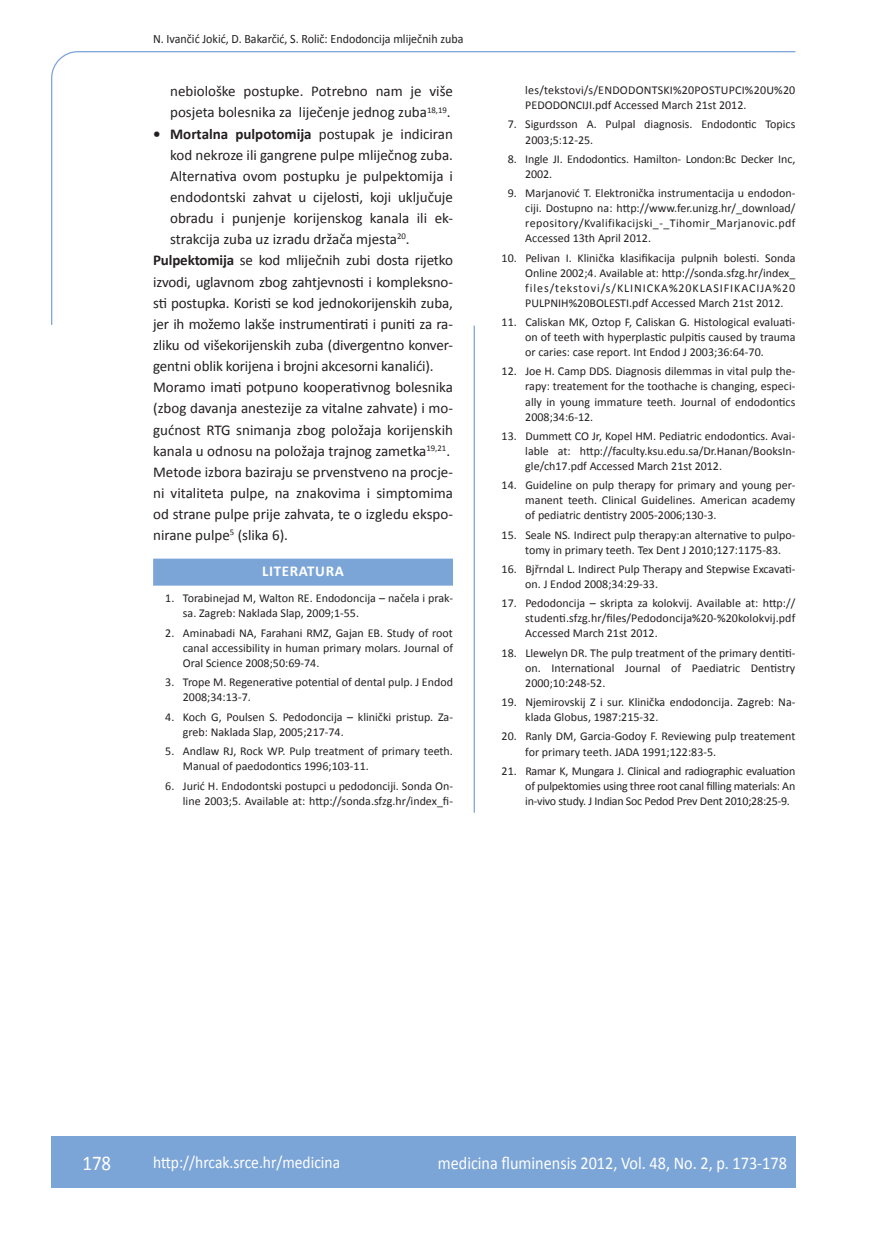
<style>
.page{position:relative;width:872px;height:1234px;background:#fff}
.page>*{position:absolute;margin:0;border:0;box-sizing:border-box;transform-origin:0 0}
.t1{font:21px "Calibri";color:#fff;scale:.9 1}
.t2{font:18px "Calibri";color:#fff;scale:.9 1}
.t3{font:17.25px "Calibri";color:#fff;scale:.9 1}
.osnovni_tekst{font:15px/21.1px "Calibri";color:#231f20;text-align:justify}
.bulet{font:15px/21.1px "Calibri";color:#231f20}
.naslov_ruler{font:700 15px "Calibri";letter-spacing:.04em;color:#fff}
.glava{font:12.75px "Calibri";color:#231f20;scale:.94 1}
.literatura{font:12px/15px "Calibri";color:#231f20}
.s1{font-weight:700}
</style>
<div class="page">
<svg style="left:51px;top:51px;width:745px;height:274px"></svg>
<hr style="left:473px;top:325px;width:2px;height:487px;background:#7ca5d7">
<div style="left:51px;top:1135px;width:744px;height:51px;background:#7ca5d7"></div>
<div style="left:153px;top:558px;width:300px;height:27px;background:#7ca5d7"></div>
<p class="glava" style="left:153px;top:30px;width:331px">N. Ivančić Jokić, D. Bakarčić, S. Rolič: Endodoncija mliječnih zuba</p>
<p class="bulet" style="left:170px;top:80px;width:284px">nebiološke postupke. Potrebno nam je više posjeta bolesnika za liječenje jednog zuba<sup>18,19</sup>.</p>
<p class="bulet" style="left:170px;top:122px;width:284px;text-align:justify;text-indent:-17px"><span class="s1">• Mortalna pulpotomija</span> postupak je indiciran kod nekroze ili gangrene pulpe mliječnog zuba.<br>Alternativa ovom postupku je pulpektomija i endodontski zahvat u cijelosti, koji uključuje obradu i punjenje korijenskog kanala ili ek&shy;strakcija zuba uz izradu držača mjesta<sup>20</sup>.</p>
<p class="osnovni_tekst" style="left:153px;top:249px;width:301px"><span class="s1">Pulpektomija</span> se kod mliječnih zubi dosta rijetko izvodi, uglavnom zbog zahtjevnosti i kompleksno&shy;sti postupka. Koristi se kod jednokorijenskih zuba, jer ih možemo lakše instrumentirati i puniti za ra&shy;zliku od višekorijenskih zuba (divergentno konver&shy;gentni oblik korijena i brojni akcesorni kanalići).</p>
<p class="osnovni_tekst" style="left:153px;top:376px;width:301px">Moramo imati potpuno kooperativnog bolesnika (zbog davanja anestezije za vitalne zahvate) i mo&shy;gućnost RTG snimanja zbog položaja korijenskih kanala u odnosu na položaja trajnog zametka<sup>19,21</sup>.</p>
<p class="osnovni_tekst" style="left:153px;top:460px;width:301px">Metode izbora baziraju se prvenstveno na procje&shy;ni vitaliteta pulpe, na znakovima i simptomima od strane pulpe prije zahvata, te o izgledu ekspo&shy;nirane pulpe<sup>5</sup> (slika 6).</p>
<p class="naslov_ruler" style="left:262px;top:561px;width:83px">LITERATURA</p>
<p class="literatura" style="left:183px;top:589px;width:271px;text-indent:-18px">1. Torabinejad M, Walton RE. Endodoncija – načela i prak&shy;sa. Zagreb: Naklada Slap, 2009;1-55.</p>
<p class="literatura" style="left:183px;top:624px;width:271px;text-align:justify;text-indent:-18px">2. Aminabadi NA, Farahani RMZ, Gajan EB. Study of root canal accessibility in human primary molars. Journal of Oral Science 2008;50:69-74.</p>
<p class="literatura" style="left:183px;top:674px;width:271px;text-indent:-18px">3. Trope M. Regenerative potential of dental pulp. J Endod<br>2008;34:13-7.</p>
<p class="literatura" style="left:183px;top:708px;width:271px;text-indent:-18px">4. Koch G, Poulsen S. Pedodoncija – klinički pristup. Za&shy;greb: Naklada Slap, 2005;217-74.</p>
<p class="literatura" style="left:183px;top:743px;width:271px;text-indent:-18px">5. Andlaw RJ, Rock WP. Pulp treatment of primary teeth.<br>Manual of paedodontics 1996;103-11.</p>
<p class="literatura" style="left:165px;top:777px;width:289px;text-align:right">6. Jurić H. Endodontski postupci u pedodonciji. Sonda On&shy;line 2003;5. Available at: http://sonda.sfzg.hr/index_fi-</p>
<p class="literatura" style="left:525px;top:82px;width:271px">les/tekstovi/s/ENDODONTSKI%20POSTUPCI%20U%20<br>PEDODONCIJI.pdf Accessed March 21st 2012.</p>
<p class="literatura" style="left:525px;top:116px;width:271px;text-indent:-18px">7. Sigurdsson A. Pulpal diagnosis. Endodontic Topics<br>2003;5:12-25.</p>
<p class="literatura" style="left:525px;top:151px;width:271px;text-indent:-18px">8. Ingle JI. Endodontics. Hamilton- London:Bc Decker Inc,<br>2002.</p>
<p class="literatura" style="left:525px;top:185px;width:271px;text-align:justify;text-indent:-18px">9. Marjanović T. Elektronička instrumentacija u endodon&shy;ciji. Dostupno na: http://www.fer.unizg.hr/_download/ repository/Kvalifikacijski_-_Tihomir_Marjanovic.pdf Accessed 13th April 2012.</p>
<p class="literatura" style="left:525px;top:249px;width:271px;text-align:justify;text-indent:-24px">10. Pelivan I. Klinička klasifikacija pulpnih bolesti. Sonda Online 2002;4. Available at: http://sonda.sfzg.hr/index_ files/tekstovi/s/KLINICKA%20KLASIFIKACIJA%20<br>PULPNIH%20BOLESTI.pdf Accessed March 21st 2012.</p>
<p class="literatura" style="left:525px;top:314px;width:272px;text-align:justify;text-indent:-24px">11. Caliskan MK, Oztop F, Caliskan G. Histological evaluati&shy;on of teeth with hyperplastic pulpitis caused by trauma or caries: case report. Int Endod J 2003;36:64-70.</p>
<p class="literatura" style="left:525px;top:363px;width:271px;text-align:justify;text-indent:-24px">12. Joe H. Camp DDS. Diagnosis dilemmas in vital pulp the&shy;rapy: treatement for the toothache is changing, especi&shy;ally in young immature teeth. Journal of endodontics 2008;34:6-12.</p>
<p class="literatura" style="left:525px;top:427px;width:271px;text-align:justify;text-indent:-24px">13. Dummett CO Jr, Kopel HM. Pediatric endodontics. Avai&shy;lable at: http://faculty.ksu.edu.sa/Dr.Hanan/BooksIn&shy;gle/ch17.pdf Accessed March 21st 2012.</p>
<p class="literatura" style="left:525px;top:477px;width:272px;text-align:justify;text-indent:-24px">14. Guideline on pulp therapy for primary and young per&shy;manent teeth. Clinical Guidelines. American academy of pediatric dentistry 2005-2006;130-3.</p>
<p class="literatura" style="left:525px;top:526px;width:271px;text-indent:-24px">15. Seale NS. Indirect pulp therapy:an alternative to pulpo&shy;tomy in primary teeth. Tex Dent J 2010;127:1175-83.</p>
<p class="literatura" style="left:525px;top:561px;width:271px;text-indent:-24px">16. Bjřrndal L. Indirect Pulp Therapy and Stepwise Excavati&shy;on. J Endod 2008;34:29-33.</p>
<p class="literatura" style="left:525px;top:595px;width:272px;text-align:justify;text-indent:-24px">17. Pedodoncija – skripta za kolokvij. Available at: http:// studenti.sfzg.hr/files/Pedodoncija%20-%20kolokvij.pdf Accessed March 21st 2012.</p>
<p class="literatura" style="left:525px;top:644px;width:271px;text-align:justify;text-indent:-24px">18. Llewelyn DR. The pulp treatment of the primary dentiti&shy;on. International Journal of Paediatric Dentistry 2000;10:248-52.</p>
<p class="literatura" style="left:525px;top:694px;width:271px;text-indent:-24px">19. Njemirovskij Z i sur. Klinička endodoncija. Zagreb: Na&shy;klada Globus, 1987:215-32.</p>
<p class="literatura" style="left:525px;top:728px;width:272px;text-indent:-24px">20. Ranly DM, Garcia-Godoy F. Reviewing pulp treatement for primary teeth. JADA 1991;122:83-5.</p>
<p class="literatura" style="left:525px;top:762px;width:271px;text-align:justify;text-indent:-24px">21. Ramar K, Mungara J. Clinical and radiographic evaluation of pulpektomies using three root canal filling materials: An in-vivo study. J Indian Soc Pedod Prev Dent 2010;28:25-9.</p>
<p class="t1" style="left:82px;top:1149px;width:33px">178</p>
<p class="t3" style="left:153px;top:1150px;width:209px">http://hrcak.srce.hr/medicina</p>
<p class="t2" style="left:438px;top:1151px;width:389px">medicina fluminensis 2012, Vol. 48, No. 2, p. 173-178</p>
</div>
